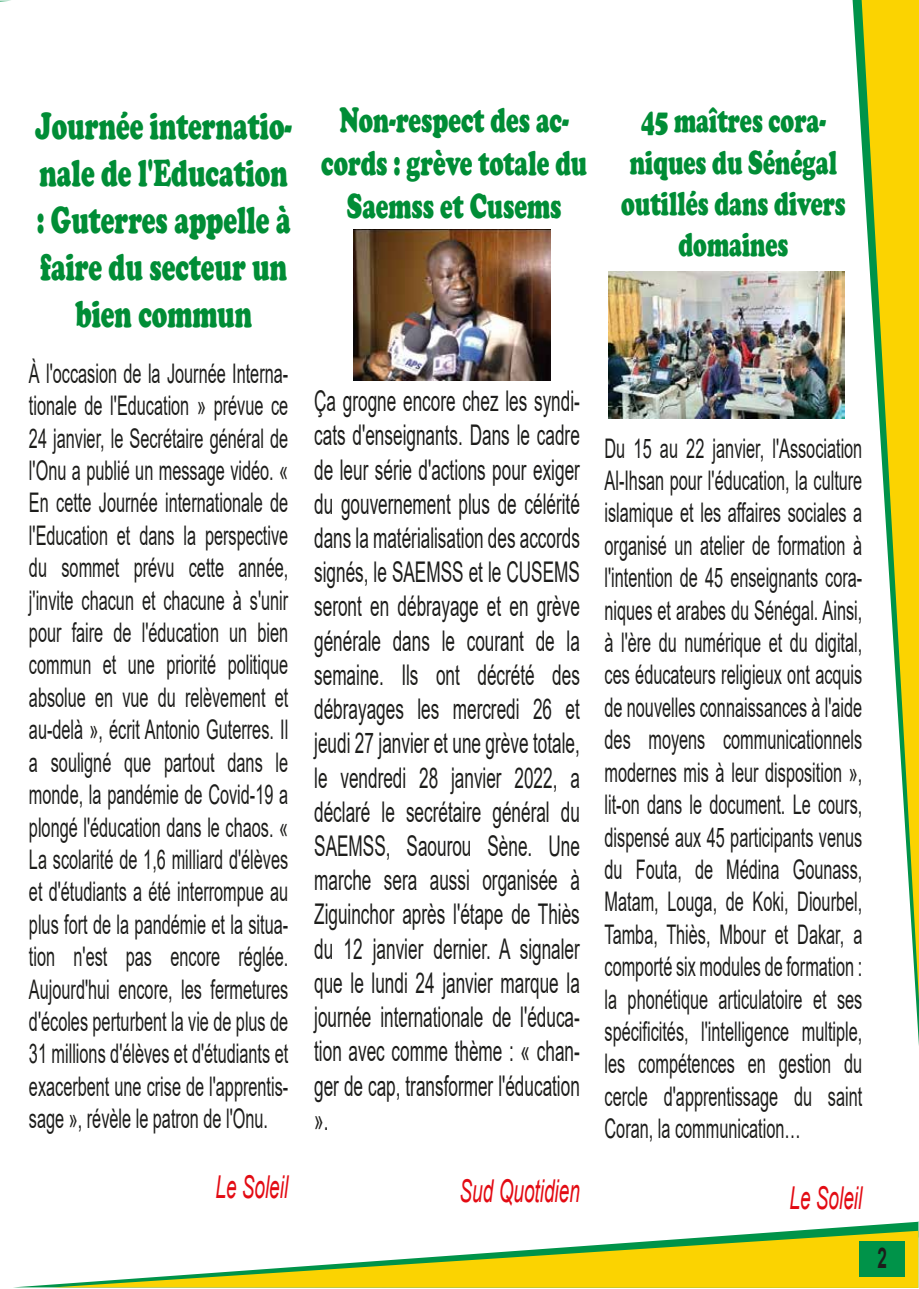
<style>
.page{position:relative;width:919px;height:1289px;background:#fff}
.page>*{position:absolute;margin:0;border:0;box-sizing:border-box;transform-origin:0 0}
.t1{font:900 39px/46.8px "Cooper";color:#008d36;text-align:center;scale:.66 1}
.t2{font:900 36px/43.2px "Cooper";color:#008d36;text-align:center;scale:.66 1}
.t3{font:900 34.5px/41.4px "Cooper";color:#008d36;text-align:center;scale:.66 1}
.t4{font:italic 31.5px "Arial";color:#e30b13;scale:.6 1}
.t5{font:28.5px/34.2px "Arial";color:#1d1d1b;text-align:justify;scale:.6 1}
.t6{font:700 28.5px "Arial";color:#1d1d1b;scale:.6 1}
.t7{font:27px/32.4px "Arial";color:#1d1d1b;text-align:justify;scale:.6 1}
</style>
<div class="page">
<svg style="left:19px;top:1221px;width:899px;height:66px"></svg>
<svg style="left:53px;top:1230px;width:865px;height:57px"></svg>
<svg style="left:852px;top:0;width:66px;height:1030px"></svg>
<svg style="left:861px;top:0;width:57px;height:1000px"></svg>
<div style="left:859px;top:1240px;width:45px;height:36px;background:#009349"></div>
<img style="left:353px;top:230px;width:197px;height:151px">
<img style="left:608px;top:272px;width:236px;height:146px">
<h1 class="t1" style="left:36px;top:103px;width:390px">Journée internatio&shy;nale de l'Education : Guterres appelle à faire du secteur un bien commun</h1>
<p class="t7" style="left:29px;top:357px;width:433px">À l'occasion de la Journée Interna&shy;tionale de l'Education » prévue ce 24 janvier, le Secrétaire général de l'Onu a publié un message vidéo. « En cette Journée internationale de l'Education et dans la perspective du sommet prévu cette année, j'invite chacun et chacune à s'unir pour faire de l'éducation un bien commun et une priorité politique absolue en vue du relèvement et au-delà », écrit Antonio Guterres. Il a souligné que partout dans le monde, la pandémie de Covid-19 a plongé l'éducation dans le chaos. « La scolarité de 1,6 milliard d'élèves et d'étudiants a été interrompue au plus fort de la pandémie et la situa&shy;tion n'est pas encore réglée.<br>Aujourd'hui encore, les fermetures d'écoles perturbent la vie de plus de 31 millions d'élèves et d'étudiants et exacerbent une crise de l'apprentis&shy;sage », révèle le patron de l'Onu.</p>
<p class="t4" style="left:215px;top:1166px;width:123px">Le Soleil</p>
<h2 class="t2" style="left:321px;top:98px;width:404px">Non-respect des ac&shy;cords : grève totale du<br>Saemss et Cusems</h2>
<p class="t3" style="left:621px;top:100px;width:342px">45 maîtres cora&shy;niques du Sénégal outillés dans divers domaines</p>
<p class="t5" style="left:314px;top:384px;width:444px">Ça grogne encore chez les syndi&shy;cats d'enseignants. Dans le cadre de leur série d'actions pour exiger du gouvernement plus de célérité dans la matérialisation des accords signés, le SAEMSS et le CUSEMS seront en débrayage et en grève générale dans le courant de la semaine. Ils ont décrété des débrayages les mercredi 26 et jeudi 27 janvier et une grève totale, le vendredi 28 janvier 2022, a déclaré le secrétaire général du SAEMSS, Saourou Sène. Une marche sera aussi organisée à Ziguinchor après l'étape de Thiès du 12 janvier dernier. A signaler que le lundi 24 janvier marque la journée internationale de l'éduca&shy;tion avec comme thème : « chan&shy;ger de cap, transformer l'éducation ».</p>
<p class="t4" style="left:459px;top:1170px;width:202px">Sud Quotidien</p>
<p class="t7" style="left:604px;top:431px;width:431px">Du 15 au 22 janvier, l'Association Al-Ihsan pour l'éducation, la culture islamique et les affaires sociales a organisé un atelier de formation à l'intention de 45 enseignants cora&shy;niques et arabes du Sénégal. Ainsi, à l'ère du numérique et du digital, ces éducateurs religieux ont acquis de nouvelles connaissances à l'aide des moyens communicationnels modernes mis à leur disposition », lit-on dans le document. Le cours, dispensé aux 45 participants venus du Fouta, de Médina Gounass, Matam, Louga, de Koki, Diourbel, Tamba, Thiès, Mbour et Dakar, a comporté six modules de formation : la phonétique articulatoire et ses spécificités, l'intelligence multiple, les compétences en gestion du cercle d'apprentissage du saint Coran, la communication…</p>
<p class="t4" style="left:789px;top:1176px;width:123px">Le Soleil</p>
<p class="t6" style="left:877px;top:1237px;width:17px">2</p>
</div>
